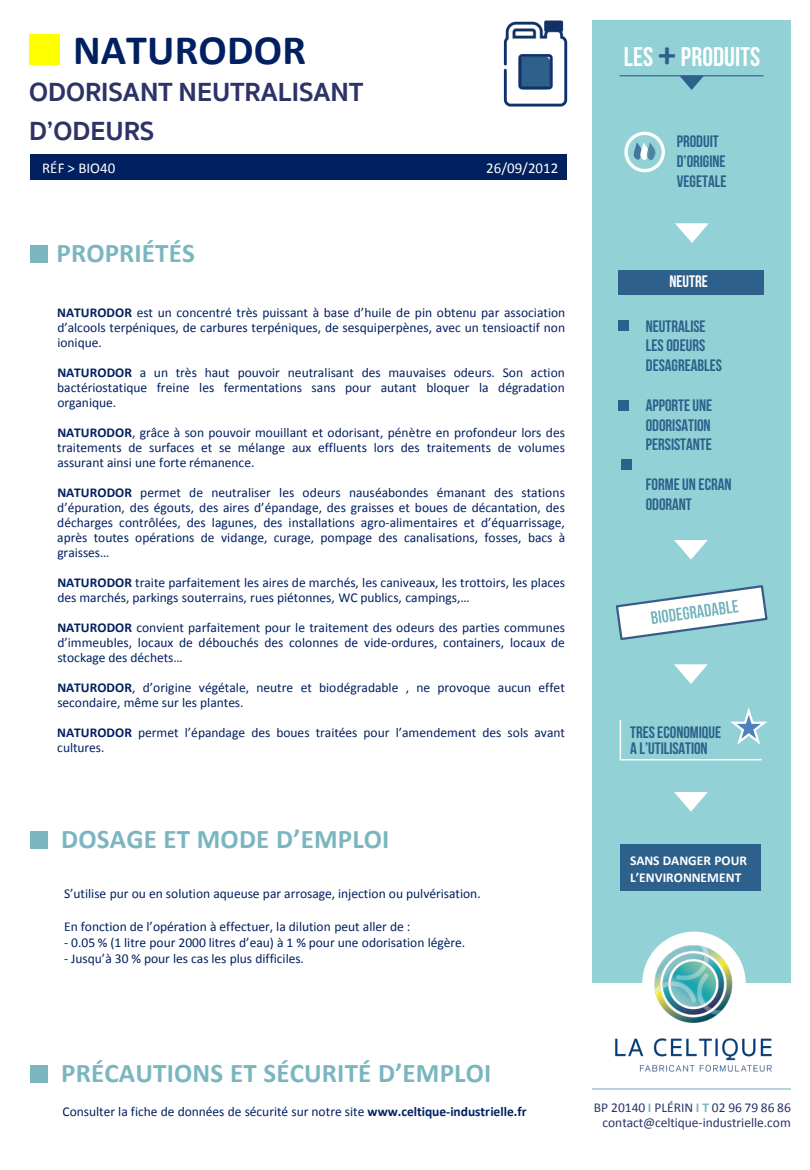
<style>
.page{position:relative;width:810px;height:1170px;background:#fff}
.page>*{position:absolute;margin:0;border:0;box-sizing:border-box;transform-origin:0 0}
.t1{font:700 42px "Calibri";letter-spacing:.005em;color:#002060}
.t2{font:700 27px "Calibri";letter-spacing:.005em;color:#7bb6c0}
.t3{font:700 27px/38.8px "Sukhumvit Set";color:#2d3367}
.t4{font:27px "Bebas Neue";letter-spacing:.005em;color:#fff}
.t5{font:16.5px/19.8px "Bebas Neue";color:#2d608b}
.t6{font:16.5px "Bebas Neue";color:#fff}
.t7{font:15px "Calibri";color:#fff}
.t8{font:13.5px/15px "Calibri";color:#002060;text-align:justify}
.t9{font:13.5px/15px "Calibri";color:#2d3367;text-align:right}
.t10{font:700 13.5px "Calibri";letter-spacing:-.005em;color:#fff}
.s1{font-weight:700}
.s2{font-family:"Calibri";font-weight:700;font-size:36px;color:#2d608b}
.s3{font-weight:700;color:#7bb6c0}
</style>
<div class="page">
<div style="left:592px;top:20px;width:199px;height:963px;background:#92d1d5"></div>
<div style="left:31px;top:155px;width:536px;height:25px;background:#002060"></div>
<div style="left:29px;top:34px;width:31px;height:31px;background:#ff0"></div>
<img style="left:503px;top:20px;width:65px;height:87px">
<div style="left:31px;top:245px;width:17px;height:17px;background:#7bb6c0"></div>
<div style="left:31px;top:831px;width:17px;height:17px;background:#7bb6c0"></div>
<div style="left:31px;top:1065px;width:17px;height:18px;background:#7bb6c0"></div>
<hr style="left:620px;top:75px;width:144px;height:1px;background:#2d608b">
<svg style="left:679px;top:76px;width:25px;height:14px"></svg>
<svg style="left:633px;top:142px;width:23px;height:18px"></svg>
<div style="left:624px;top:132px;width:41px;height:40px;border:3px solid #fff;border-radius:50%"></div>
<svg style="left:675px;top:223px;width:34px;height:20px"></svg>
<div style="left:618px;top:270px;width:146px;height:24px;background:#2d608b"></div>
<div style="left:618px;top:320px;width:11px;height:10px;background:#2d608b"></div>
<div style="left:618px;top:400px;width:11px;height:11px;background:#2d608b"></div>
<svg style="left:674px;top:540px;width:34px;height:20px"></svg>
<svg style="left:615px;top:585px;width:153px;height:55px"></svg>
<svg style="left:674px;top:664px;width:34px;height:20px"></svg>
<div style="left:620px;top:845px;width:141px;height:46px;background:#2d608b"></div>
<svg style="left:619px;top:707px;width:148px;height:54px"></svg>
<svg style="left:674px;top:792px;width:34px;height:20px"></svg>
<hr style="left:592px;top:1088px;width:199px;height:2px;background:#7bb6c0">
<img style="left:599px;top:931px;width:190px;height:158px">
<div style="left:621px;top:459px;width:10px;height:10px;background:#2d608b"></div>
<p class="t1" style="left:73px;top:23px;width:234px">NATURODOR</p>
<h1 class="t3" style="left:29px;top:73px;width:336px">ODORISANT NEUTRALISANT<br>D’ODEURS</h1>
<p class="t7" style="left:42px;top:159px;width:75px">RÉF &gt; BIO40</p>
<p class="t7" style="left:486px;top:159px;width:73px">26/09/2012</p>
<p class="t2" style="left:56px;top:236px;width:140px">PROPRIÉTÉS</p>
<p class="t8" style="left:57px;top:305px;width:510px"><span class="s1">NATURODOR</span> est un concentré très puissant à base d’huile de pin obtenu par association d’alcools terpéniques, de carbures terpéniques, de sesquiperpènes, avec un tensioactif non ionique.</p>
<p class="t8" style="left:57px;top:365px;width:509px"><span class="s1">NATURODOR</span> a un très haut pouvoir neutralisant des mauvaises odeurs. Son action bactériostatique freine les fermentations sans pour autant bloquer la dégradation organique.</p>
<p class="t8" style="left:57px;top:425px;width:509px"><span class="s1">NATURODOR</span>, grâce à son pouvoir mouillant et odorisant, pénètre en profondeur lors des traitements de surfaces et se mélange aux effluents lors des traitements de volumes assurant ainsi une forte rémanence.</p>
<p class="t8" style="left:57px;top:485px;width:509px"><span class="s1">NATURODOR</span> permet de neutraliser les odeurs nauséabondes émanant des stations d’épuration, des égouts, des aires d’épandage, des graisses et boues de décantation, des décharges contrôlées, des lagunes, des installations agro-alimentaires et d’équarrissage, après toutes opérations de vidange, curage, pompage des canalisations, fosses, bacs à graisses…</p>
<p class="t8" style="left:57px;top:575px;width:509px"><span class="s1">NATURODOR</span> traite parfaitement les aires de marchés, les caniveaux, les trottoirs, les places des marchés, parkings souterrains, rues piétonnes, WC publics, campings,…</p>
<p class="t8" style="left:57px;top:620px;width:509px"><span class="s1">NATURODOR</span> convient parfaitement pour le traitement des odeurs des parties communes d’immeubles, locaux de débouchés des colonnes de vide-ordures, containers, locaux de stockage des déchets…</p>
<p class="t8" style="left:57px;top:680px;width:509px"><span class="s1">NATURODOR</span>, d’origine végétale, neutre et biodégradable , ne provoque aucun effet secondaire, même sur les plantes.</p>
<p class="t8" style="left:57px;top:725px;width:509px"><span class="s1">NATURODOR</span> permet l’épandage des boues traitées pour l’amendement des sols avant cultures.</p>
<p class="t2" style="left:61px;top:822px;width:330px">DOSAGE ET MODE D’EMPLOI</p>
<p class="t8" style="left:64px;top:887px;width:418px">S’utilise pur ou en solution aqueuse par arrosage, injection ou pulvérisation.</p>
<p class="t8" style="left:64px;top:919px;width:348px">En fonction de l’opération à effectuer, la dilution peut aller de :</p>
<p class="t8" style="left:64px;top:935px;width:403px">- 0.05 % (1 litre pour 2000 litres d’eau) à 1 % pour une odorisation légère.</p>
<p class="t8" style="left:64px;top:951px;width:241px">- Jusqu’à 30 % pour les cas les plus difficiles.</p>
<p class="t4" style="left:624px;top:42px;width:138px">LES <span class="s2">+</span> PRODUITS</p>
<p class="t5" style="left:677px;top:132px;width:43px">PRODUIT</p>
<p class="t5" style="left:677px;top:151px;width:50px">D’ORIGINE</p>
<p class="t5" style="left:677px;top:171px;width:51px">VEGETALE</p>
<p class="t6" style="left:669px;top:272px;width:40px">NEUTRE</p>
<p class="t5" style="left:646px;top:316px;width:61px">NEUTRALISE</p>
<p class="t5" style="left:646px;top:336px;width:61px">LES ODEURS</p>
<p class="t5" style="left:646px;top:355px;width:78px">DESAGREABLES</p>
<p class="t5" style="left:646px;top:395px;width:68px">APPORTE UNE</p>
<p class="t5" style="left:646px;top:415px;width:66px">ODORISATION</p>
<p class="t5" style="left:646px;top:435px;width:68px">PERSISTANTE</p>
<p class="t5" style="left:646px;top:474px;width:87px">FORME UN ECRAN<br>ODORANT</p>
<p class="t5" style="left:630px;top:722px;width:93px">TRES ECONOMIQUE</p>
<p class="t5" style="left:630px;top:738px;width:79px">A L’UTILISATION</p>
<p class="t10" style="left:630px;top:852px;width:119px">SANS DANGER POUR</p>
<p class="t10" style="left:630px;top:868px;width:113px">L’ENVIRONNEMENT</p>
<p class="t2" style="left:61px;top:1056px;width:432px">PRÉCAUTIONS ET SÉCURITÉ D’EMPLOI</p>
<p class="t8" style="left:62px;top:1104px;width:466px">Consulter la fiche de données de sécurité sur notre site <span class="s1">www.celtique-industrielle.fr</span></p>
<p class="t9" style="left:594px;top:1100px;width:198px">BP 20140 <span class="s3">I</span> PLÉRIN <span class="s3">I T</span> 02 96 79 86 86 contact@celtique-industrielle.com</p>
</div>
